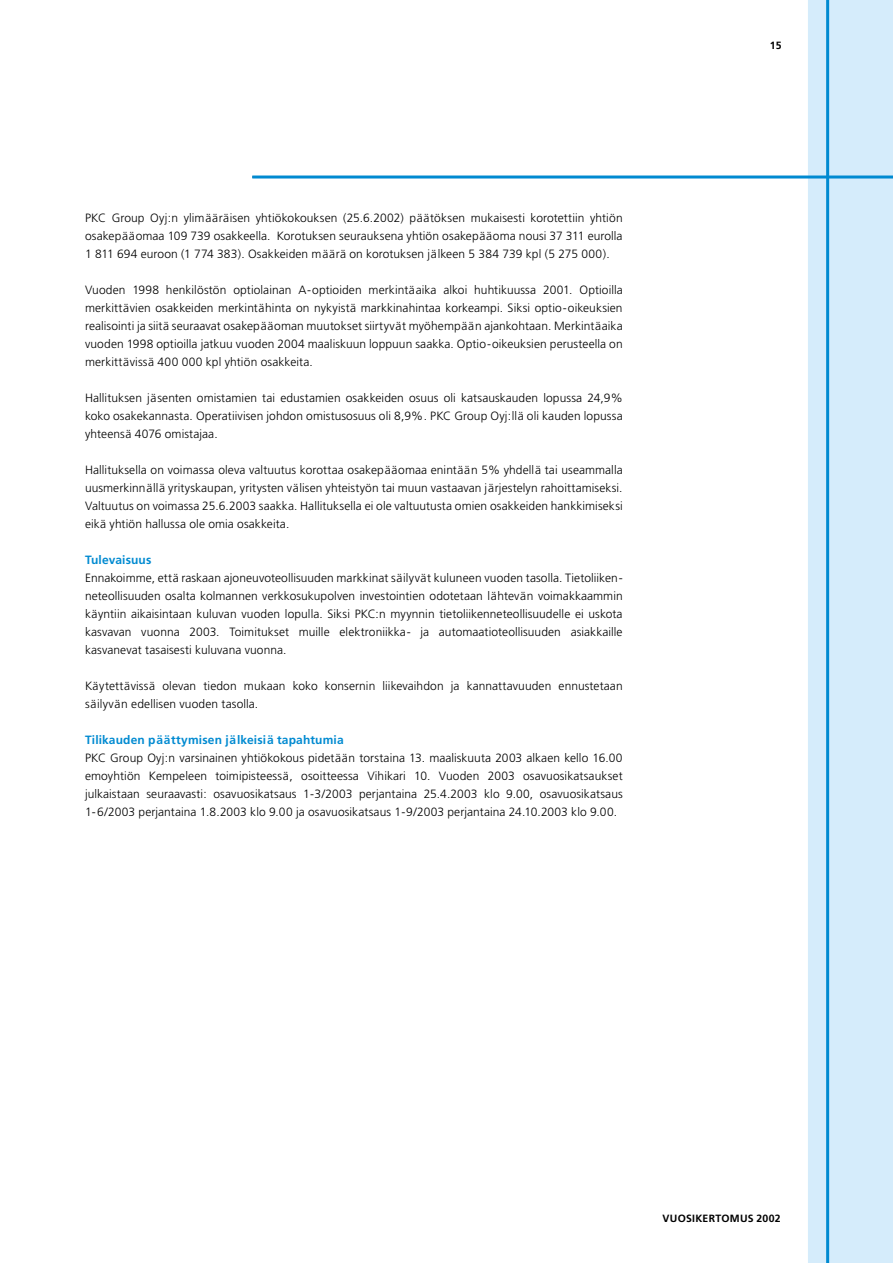
<style>
.page{position:relative;width:893px;height:1263px;background:#fff}
.page>*{position:absolute;margin:0;border:0;box-sizing:border-box;transform-origin:0 0}
.t1{font:300 12px/18px "Frutiger";letter-spacing:.01em;color:#000;text-align:justify}
.t2{font:700 12px "Frutiger";letter-spacing:.01em;color:#008ad1}
.t3{font:700 10.5px "Frutiger";letter-spacing:.025em;color:#000}
</style>
<div class="page">
<div style="left:808px;top:0;width:85px;height:1263px;background:#d5ecfb"></div>
<hr style="left:826px;top:0;width:3px;height:1263px;background:#008ad1">
<hr style="left:252px;top:175px;width:641px;height:3px;background:#008ad1">
<p class="t1" style="left:85px;top:209px;width:539px">PKC Group Oyj:n ylimääräisen yhtiökokouksen (25.6.2002) päätöksen mukaisesti korotettiin yhtiön osakepääomaa 109 739 osakkeella. Korotuksen seurauksena yhtiön osakepääoma nousi 37 311 eurolla 1 811 694 euroon (1 774 383). Osakkeiden määrä on korotuksen jälkeen 5 384 739 kpl (5 275 000).</p>
<p class="t1" style="left:85px;top:281px;width:539px">Vuoden 1998 henkilöstön optiolainan A-optioiden merkintäaika alkoi huhtikuussa 2001. Optioilla merkittävien osakkeiden merkintähinta on nykyistä markkinahintaa korkeampi. Siksi optio-oikeuksien realisointi ja siitä seuraavat osakepääoman muutokset siirtyvät myöhempään ajankohtaan. Merkintäaika vuoden 1998 optioilla jatkuu vuoden 2004 maaliskuun loppuun saakka. Optio-oikeuksien perusteella on merkittävissä 400 000 kpl yhtiön osakkeita.</p>
<p class="t1" style="left:85px;top:389px;width:539px">Hallituksen jäsenten omistamien tai edustamien osakkeiden osuus oli katsauskauden lopussa 24,9% koko osakekannasta. Operatiivisen johdon omistusosuus oli 8,9%. PKC Group Oyj:llä oli kauden lopussa yhteensä 4076 omistajaa.</p>
<p class="t1" style="left:85px;top:461px;width:539px">Hallituksella on voimassa oleva valtuutus korottaa osakepääomaa enintään 5% yhdellä tai useammalla uusmerkinnällä yrityskaupan, yritysten välisen yhteistyön tai muun vastaavan järjestelyn rahoittamiseksi.<br>Valtuutus on voimassa 25.6.2003 saakka. Hallituksella ei ole valtuutusta omien osakkeiden hankkimiseksi eikä yhtiön hallussa ole omia osakkeita.</p>
<p class="t2" style="left:85px;top:553px;width:68px">Tulevaisuus</p>
<p class="t1" style="left:85px;top:569px;width:539px">Ennakoimme, että raskaan ajoneuvoteollisuuden markkinat säilyvät kuluneen vuoden tasolla. Tietoliiken&shy;neteollisuuden osalta kolmannen verkkosukupolven investointien odotetaan lähtevän voimakkaammin käyntiin aikaisintaan kuluvan vuoden lopulla. Siksi PKC:n myynnin tietoliikenneteollisuudelle ei uskota kasvavan vuonna 2003. Toimitukset muille elektroniikka- ja automaatioteollisuuden asiakkaille kasvanevat tasaisesti kuluvana vuonna.</p>
<p class="t1" style="left:85px;top:677px;width:539px">Käytettävissä olevan tiedon mukaan koko konsernin liikevaihdon ja kannattavuuden ennustetaan säilyvän edellisen vuoden tasolla.</p>
<p class="t2" style="left:85px;top:733px;width:260px">Tilikauden päättymisen jälkeisiä tapahtumia</p>
<p class="t1" style="left:85px;top:749px;width:539px">PKC Group Oyj:n varsinainen yhtiökokous pidetään torstaina 13. maaliskuuta 2003 alkaen kello 16.00 emoyhtiön Kempeleen toimipisteessä, osoitteessa Vihikari 10. Vuoden 2003 osavuosikatsaukset julkaistaan seuraavasti: osavuosikatsaus 1-3/2003 perjantaina 25.4.2003 klo 9.00, osavuosikatsaus 1-6/2003 perjantaina 1.8.2003 klo 9.00 ja osavuosikatsaus 1-9/2003 perjantaina 24.10.2003 klo 9.00.</p>
<p class="t3" style="left:770px;top:39px;width:13px">15</p>
<p class="t3" style="left:663px;top:1212px;width:120px">VUOSIKERTOMUS 2002</p>
</div>
